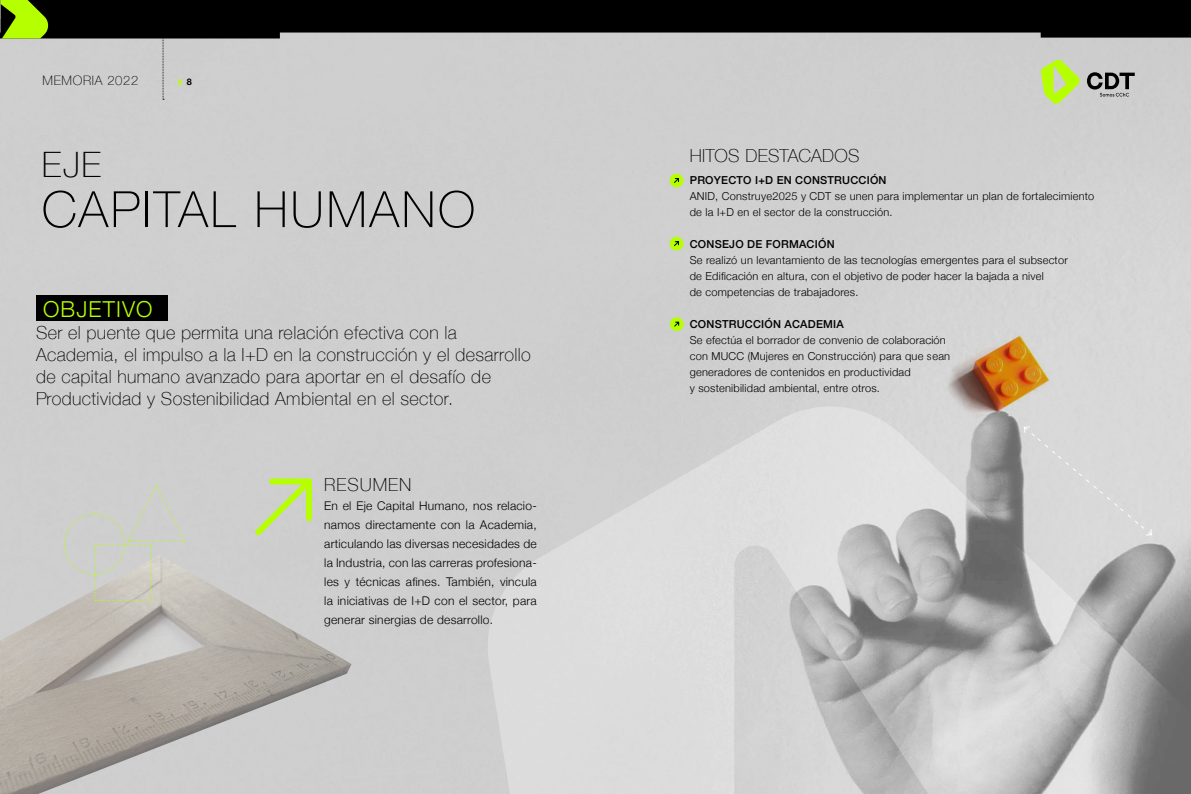
<style>
.page{position:relative;width:1191px;height:794px;background:#fff}
.page>*{position:absolute;margin:0;border:0;box-sizing:border-box;transform-origin:0 0}
.t1{font:100 50px "Helvetica Neue";letter-spacing:.05em;color:#000}
.t2{font:100 35px "Helvetica Neue";color:#000}
.t3{font:300 22px "Helvetica Neue";letter-spacing:.05em;color:#b5ff00}
.t4{font:100 18px/22px "Helvetica Neue";letter-spacing:.02em;color:#000}
.t5{font:100 18px "Helvetica Neue";letter-spacing:.05em;color:#000}
.t6{font:900 14px "Gotham";color:#b5ff00}
.t7{font:100 13px "Helvetica Neue";letter-spacing:.05em;color:#000}
.t8{font:300 12px/19px "Helvetica Neue";letter-spacing:.02em;color:#000;text-align:justify}
.t9{font:300 11px/16px "Helvetica Neue";letter-spacing:.02em;color:#000}
.t10{font:500 11px "Helvetica Neue";letter-spacing:.02em;color:#000}
.s1{font-family:"Helvetica Neue";font-weight:700;font-size:9px;color:#000}
</style>
<div class="page">
<div style="left:0;top:38px;width:1190px;height:756px;background:#cfcfcf"></div>
<svg style="left:482px;top:399px;width:709px;height:395px;fill:#d4d4d4"></svg>
<img style="left:0;top:555px;width:351px;height:239px">
<div style="left:1022px;top:426px;width:130px;height:110px;background:#d9d9d9"></div>
<img style="left:931px;top:318px;width:127px;height:111px">
<svg style="left:250px;top:473px;width:67px;height:67px"></svg>
<div style="left:36px;top:296px;width:132px;height:25px;background:#000"></div>
<svg style="left:63px;top:485px;width:122px;height:116px"></svg>
<div style="left:669px;top:174px;width:14px;height:13px;background:#b5ff00;border-radius:50%"></div>
<svg style="left:674px;top:178px;width:5px;height:5px"></svg>
<div style="left:669px;top:237px;width:14px;height:13px;background:#b5ff00;border-radius:50%"></div>
<svg style="left:674px;top:241px;width:5px;height:5px"></svg>
<svg style="left:670px;top:317px;width:13px;height:14px"></svg>
<svg style="left:674px;top:322px;width:5px;height:4px"></svg>
<svg style="left:1040px;top:59px;width:40px;height:45px"></svg>
<svg style="left:1087px;top:72px;width:47px;height:24px"></svg>
<svg style="left:163px;top:38px;width:1px;height:62px"></svg>
<svg style="left:49px;top:0;width:1142px;height:38px;fill:#000"></svg>
<svg style="left:0;top:0;width:49px;height:38px"></svg>
<p class="t7" style="left:43px;top:70px;width:97px">MEMORIA 2022</p>
<p class="t6" style="left:177px;top:72px;width:16px">› <span class="s1">8</span></p>
<h2 class="t2" style="left:42px;top:138px;width:61px">EJE</h2>
<h1 class="t1" style="left:42px;top:171px;width:435px">CAPITAL HUMANO</h1>
<h3 class="t3" style="left:43px;top:291px;width:111px">OBJETIVO</h3>
<h3 class="t4" style="left:36px;top:321px;width:496px">Ser el puente que permita una relación efectiva con la Academia, el impulso a la I+D en la construcción y el desarrollo de capital humano avanzado para aportar en el desafío de Productividad y Sostenibilidad Ambiental en el sector.</h3>
<h3 class="t5" style="left:324px;top:471px;width:89px">RESUMEN</h3>
<p class="t8" style="left:324px;top:495px;width:214px">En el Eje Capital Humano, nos relacio&shy;namos directamente con la Academia, articulando las diversas necesidades de la Industria, con las carreras profesiona&shy;les y técnicas afines. También, vincula la iniciativas de I+D con el sector, para generar sinergias de desarrollo.</p>
<h3 class="t4" style="left:690px;top:144px;width:171px">HITOS DESTACADOS</h3>
<p class="t10" style="left:690px;top:171px;width:198px">PROYECTO I+D EN CONSTRUCCIÓN</p>
<p class="t9" style="left:690px;top:187px;width:406px">ANID, Construye2025 y CDT se unen para implementar un plan de fortalecimiento de la I+D en el sector de la construcción.</p>
<p class="t10" style="left:690px;top:235px;width:146px">CONSEJO DE FORMACIÓN</p>
<p class="t9" style="left:690px;top:251px;width:379px">Se realizó un levantamiento de las tecnologías emergentes para el subsector de Edificación en altura, con el objetivo de poder hacer la bajada a nivel<br>de competencias de trabajadores.</p>
<p class="t10" style="left:690px;top:315px;width:155px">CONSTRUCCIÓN ACADEMIA</p>
<p class="t9" style="left:690px;top:331px;width:262px">Se efectúa el borrador de convenio de colaboración con MUCC (Mujeres en Construcción) para que sean generadores de contenidos en productividad<br>y sostenibilidad ambiental, entre otros.</p>
</div>
